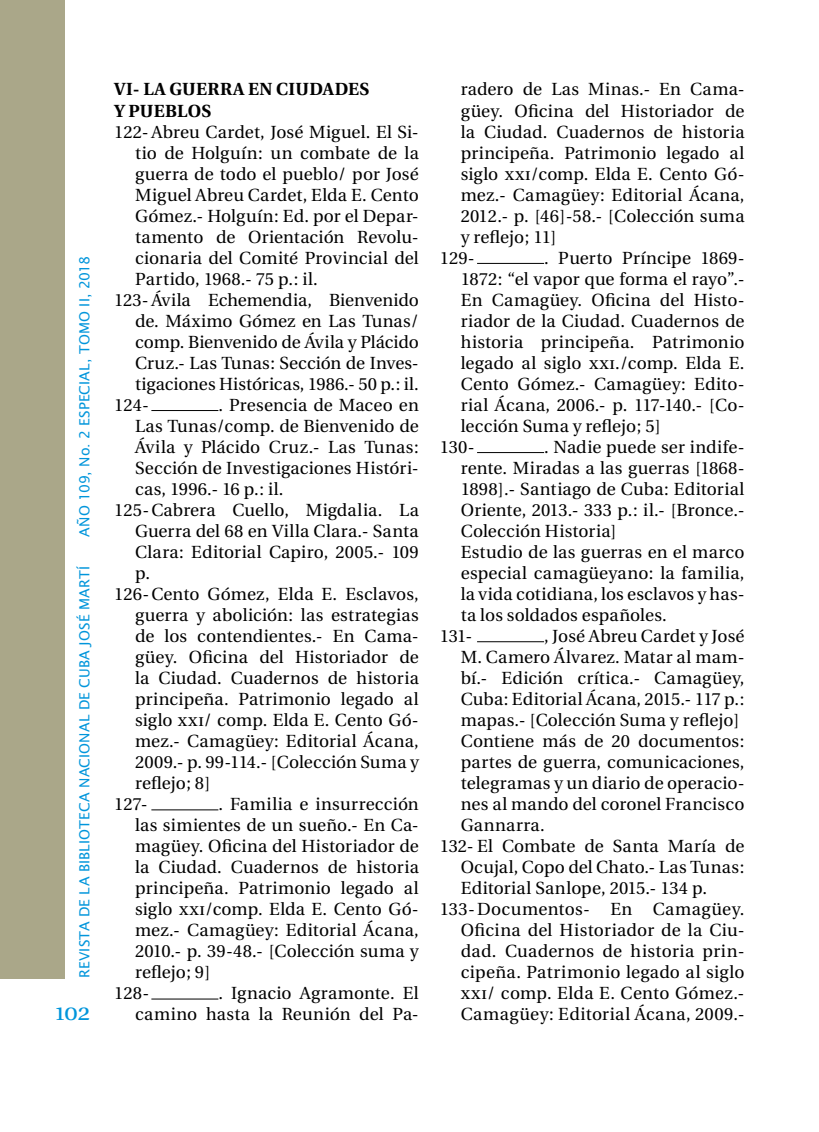
<style>
.page{position:relative;width:819px;height:1132px;background:#fff}
.page>*{position:absolute;margin:0;border:0;box-sizing:border-box;transform-origin:0 0}
.t1{font:24.5px "Utopia Regular SC";color:#0095db}
.t2{font:17.5px/21px "Utopia";letter-spacing:.01em;color:#000;text-align:right}
.t3{font:17.5px "Utopia";letter-spacing:-.01em;color:#000}
.t4{font:700 17.5px/21px "Utopia";letter-spacing:.015em;color:#000}
.t5{font:17.5px "Utopia";letter-spacing:.035em;color:#000}
.t6{font:14px "Lucida Sans";letter-spacing:.015em;color:#0095db}
.s1{font-family:"Utopia Regular SC"}
</style>
<div class="page">
<div style="left:0;top:0;width:64px;height:977px;background:#aaa789"></div>
<hr style="left:151px;top:410px;width:67px;height:1px;background:#000">
<hr style="left:151px;top:809px;width:67px;height:1px;background:#000">
<hr style="left:151px;top:998px;width:67px;height:1px;background:#000">
<hr style="left:477px;top:263px;width:67px;height:1px;background:#000">
<hr style="left:477px;top:452px;width:67px;height:1px;background:#000">
<hr style="left:477px;top:641px;width:67px;height:1px;background:#000">
<p class="t6" style="left:77px;top:536px;width:282px;rotate:-90deg">AÑO 109, No. 2 ESPECIAL, TOMO II, 2018</p>
<p class="t6" style="left:77px;top:977px;width:413px;rotate:-90deg">REVISTA DE LA BIBLIOTECA NACIONAL DE CUBA JOSÉ MARTÍ</p>
<h1 class="t1" style="left:56px;top:998px;width:36px">102</h1>
<p class="t4" style="left:114px;top:79px;width:257px">VI- LA GUERRA EN CIUDADES<br>Y PUEBLOS</p>
<p class="t2" style="left:114px;top:121px;width:306px">122-Abreu Cardet, José Miguel. El Si-</p>
<p class="t2" style="left:135px;top:142px;width:285px">tio de Holguín: un combate de la</p>
<p class="t2" style="left:135px;top:163px;width:285px">guerra de todo el pueblo/ por José</p>
<p class="t2" style="left:135px;top:184px;width:285px">Miguel Abreu Cardet, Elda E. Cento</p>
<p class="t2" style="left:135px;top:205px;width:285px">Gómez.- Holguín: Ed. por el Depar-</p>
<p class="t2" style="left:135px;top:226px;width:285px">tamento de Orientación Revolu-</p>
<p class="t2" style="left:135px;top:247px;width:285px">cionaria del Comité Provincial del</p>
<p class="t2" style="left:135px;top:268px;width:184px">Partido, 1968.- 75 p.: il.</p>
<p class="t3" style="left:114px;top:290px;width:306px">123- Ávila Echemendia, Bienvenido</p>
<p class="t2" style="left:135px;top:310px;width:285px">de. Máximo Gómez en Las Tunas/</p>
<p class="t3" style="left:135px;top:332px;width:285px">comp. Bienvenido de Ávila y Plácido</p>
<p class="t2" style="left:135px;top:352px;width:285px">Cruz.- Las Tunas: Sección de Inves-</p>
<p class="t2" style="left:135px;top:373px;width:285px">tigaciones Históricas, 1986.- 50 p.: il.</p>
<p class="t2" style="left:114px;top:394px;width:36px">124-</p>
<p class="t2" style="left:218px;top:394px;width:202px">. Presencia de Maceo en</p>
<p class="t2" style="left:135px;top:415px;width:285px">Las Tunas/comp. de Bienvenido de</p>
<p class="t2" style="left:135px;top:436px;width:285px">Ávila y Plácido Cruz.- Las Tunas:</p>
<p class="t2" style="left:135px;top:457px;width:285px">Sección de Investigaciones Históri-</p>
<p class="t2" style="left:135px;top:478px;width:150px">cas, 1996.- 16 p.: il.</p>
<p class="t2" style="left:114px;top:499px;width:306px">125-Cabrera Cuello, Migdalia. La</p>
<p class="t2" style="left:135px;top:520px;width:285px">Guerra del 68 en Villa Clara.- Santa</p>
<p class="t2" style="left:135px;top:541px;width:285px">Clara: Editorial Capiro, 2005.- 109</p>
<p class="t2" style="left:135px;top:562px;width:16px">p.</p>
<p class="t2" style="left:114px;top:583px;width:306px">126-Cento Gómez, Elda E. Esclavos,</p>
<p class="t2" style="left:135px;top:604px;width:285px">guerra y abolición: las estrategias</p>
<p class="t2" style="left:135px;top:625px;width:285px">de los contendientes.- En Cama-</p>
<p class="t2" style="left:135px;top:646px;width:285px">güey. Oficina del Historiador de</p>
<p class="t2" style="left:135px;top:667px;width:285px">la Ciudad. Cuadernos de historia</p>
<p class="t2" style="left:135px;top:688px;width:285px">principeña. Patrimonio legado al</p>
<p class="t2" style="left:135px;top:709px;width:285px">siglo <span class="s1">xxi</span>/ comp. Elda E. Cento Gó-</p>
<p class="t2" style="left:135px;top:730px;width:285px">mez.- Camagüey: Editorial Ácana,</p>
<p class="t2" style="left:135px;top:751px;width:285px">2009.- p. 99-114.- [Colección Suma y</p>
<p class="t2" style="left:135px;top:772px;width:77px">reflejo; 8]</p>
<p class="t2" style="left:114px;top:793px;width:35px">127-</p>
<p class="t2" style="left:218px;top:793px;width:202px">. Familia e insurrección</p>
<p class="t2" style="left:135px;top:814px;width:285px">las simientes de un sueño.- En Ca-</p>
<p class="t2" style="left:135px;top:835px;width:285px">magüey. Oficina del Historiador de</p>
<p class="t2" style="left:135px;top:856px;width:285px">la Ciudad. Cuadernos de historia</p>
<p class="t2" style="left:135px;top:877px;width:285px">principeña. Patrimonio legado al</p>
<p class="t2" style="left:135px;top:898px;width:285px">siglo <span class="s1">xxi</span>/comp. Elda E. Cento Gó-</p>
<p class="t2" style="left:135px;top:919px;width:285px">mez.- Camagüey: Editorial Ácana,</p>
<p class="t2" style="left:135px;top:940px;width:285px">2010.- p. 39-48.- [Colección suma y</p>
<p class="t2" style="left:135px;top:961px;width:77px">reflejo; 9]</p>
<p class="t2" style="left:114px;top:982px;width:37px">128-</p>
<p class="t2" style="left:135px;top:982px;width:285px">. Ignacio Agramonte. El<br>camino hasta la Reunión del Pa-</p>
<p class="t2" style="left:461px;top:79px;width:285px">radero de Las Minas.- En Cama-</p>
<p class="t2" style="left:461px;top:100px;width:285px">güey. Oficina del Historiador de</p>
<p class="t2" style="left:461px;top:121px;width:285px">la Ciudad. Cuadernos de historia</p>
<p class="t2" style="left:461px;top:142px;width:285px">principeña. Patrimonio legado al</p>
<p class="t2" style="left:461px;top:163px;width:285px">siglo <span class="s1">xxi</span>/comp. Elda E. Cento Gó-</p>
<p class="t2" style="left:461px;top:184px;width:285px">mez.- Camagüey: Editorial Ácana,</p>
<p class="t2" style="left:461px;top:205px;width:285px">2012.- p. [46]-58.- [Colección suma</p>
<p class="t2" style="left:461px;top:226px;width:97px">y reflejo; 11]</p>
<p class="t2" style="left:440px;top:247px;width:36px">129-</p>
<p class="t2" style="left:544px;top:247px;width:202px">. Puerto Príncipe 1869-</p>
<p class="t2" style="left:461px;top:268px;width:285px">1872: “el vapor que forma el rayo”.-</p>
<p class="t2" style="left:461px;top:289px;width:285px">En Camagüey. Oficina del Histo-</p>
<p class="t2" style="left:461px;top:310px;width:285px">riador de la Ciudad. Cuadernos de</p>
<p class="t2" style="left:461px;top:331px;width:285px">historia principeña. Patrimonio</p>
<p class="t2" style="left:461px;top:352px;width:285px">legado al siglo <span class="s1">xxi</span>./comp. Elda E.</p>
<p class="t2" style="left:461px;top:373px;width:285px">Cento Gómez.- Camagüey: Edito-</p>
<p class="t2" style="left:461px;top:394px;width:285px">rial Ácana, 2006.- p. 117-140.- [Co-</p>
<p class="t2" style="left:461px;top:415px;width:201px">lección Suma y reflejo; 5]</p>
<p class="t2" style="left:440px;top:436px;width:36px">130-</p>
<p class="t2" style="left:544px;top:436px;width:202px">. Nadie puede ser indife-</p>
<p class="t2" style="left:461px;top:457px;width:285px">rente. Miradas a las guerras [1868-</p>
<p class="t2" style="left:461px;top:478px;width:285px">1898].- Santiago de Cuba: Editorial</p>
<p class="t2" style="left:461px;top:499px;width:285px">Oriente, 2013.- 333 p.: il.- [Bronce.-</p>
<p class="t2" style="left:461px;top:520px;width:157px">Colección Historia]</p>
<p class="t2" style="left:461px;top:541px;width:285px">Estudio de las guerras en el marco</p>
<p class="t2" style="left:461px;top:562px;width:285px">especial camagüeyano: la familia,</p>
<p class="t2" style="left:461px;top:583px;width:285px">la vida cotidiana, los esclavos y has-</p>
<p class="t2" style="left:461px;top:604px;width:207px">ta los soldados españoles.</p>
<p class="t2" style="left:440px;top:625px;width:34px">131-</p>
<p class="t2" style="left:544px;top:625px;width:202px">, José Abreu Cardet y José</p>
<p class="t2" style="left:461px;top:646px;width:285px">M. Camero Álvarez. Matar al mam-</p>
<p class="t2" style="left:461px;top:667px;width:285px">bí.- Edición crítica.- Camagüey,</p>
<p class="t2" style="left:461px;top:688px;width:285px">Cuba: Editorial Ácana, 2015.- 117 p.:</p>
<p class="t2" style="left:461px;top:709px;width:280px">mapas.- [Colección Suma y reflejo]</p>
<p class="t2" style="left:461px;top:730px;width:285px">Contiene más de 20 documentos:</p>
<p class="t2" style="left:461px;top:751px;width:285px">partes de guerra, comunicaciones,</p>
<p class="t2" style="left:461px;top:772px;width:285px">telegramas y un diario de operacio-</p>
<p class="t2" style="left:461px;top:793px;width:285px">nes al mando del coronel Francisco</p>
<p class="t5" style="left:461px;top:815px;width:85px">Gannarra.</p>
<p class="t2" style="left:440px;top:835px;width:306px">132- El Combate de Santa María de</p>
<p class="t2" style="left:461px;top:856px;width:285px">Ocujal, Copo del Chato.- Las Tunas:</p>
<p class="t2" style="left:461px;top:877px;width:248px">Editorial Sanlope, 2015.- 134 p.</p>
<p class="t2" style="left:440px;top:898px;width:306px">133-Documentos- En Camagüey.</p>
<p class="t2" style="left:461px;top:919px;width:285px">Oficina del Historiador de la Ciu-</p>
<p class="t2" style="left:461px;top:940px;width:285px">dad. Cuadernos de historia prin-</p>
<p class="t2" style="left:461px;top:961px;width:285px">cipeña. Patrimonio legado al siglo</p>
<p class="t2" style="left:461px;top:982px;width:285px"><span class="s1">xxi</span>/ comp. Elda E. Cento Gómez.-</p>
<p class="t2" style="left:461px;top:1003px;width:285px">Camagüey: Editorial Ácana, 2009.-</p>
</div>
